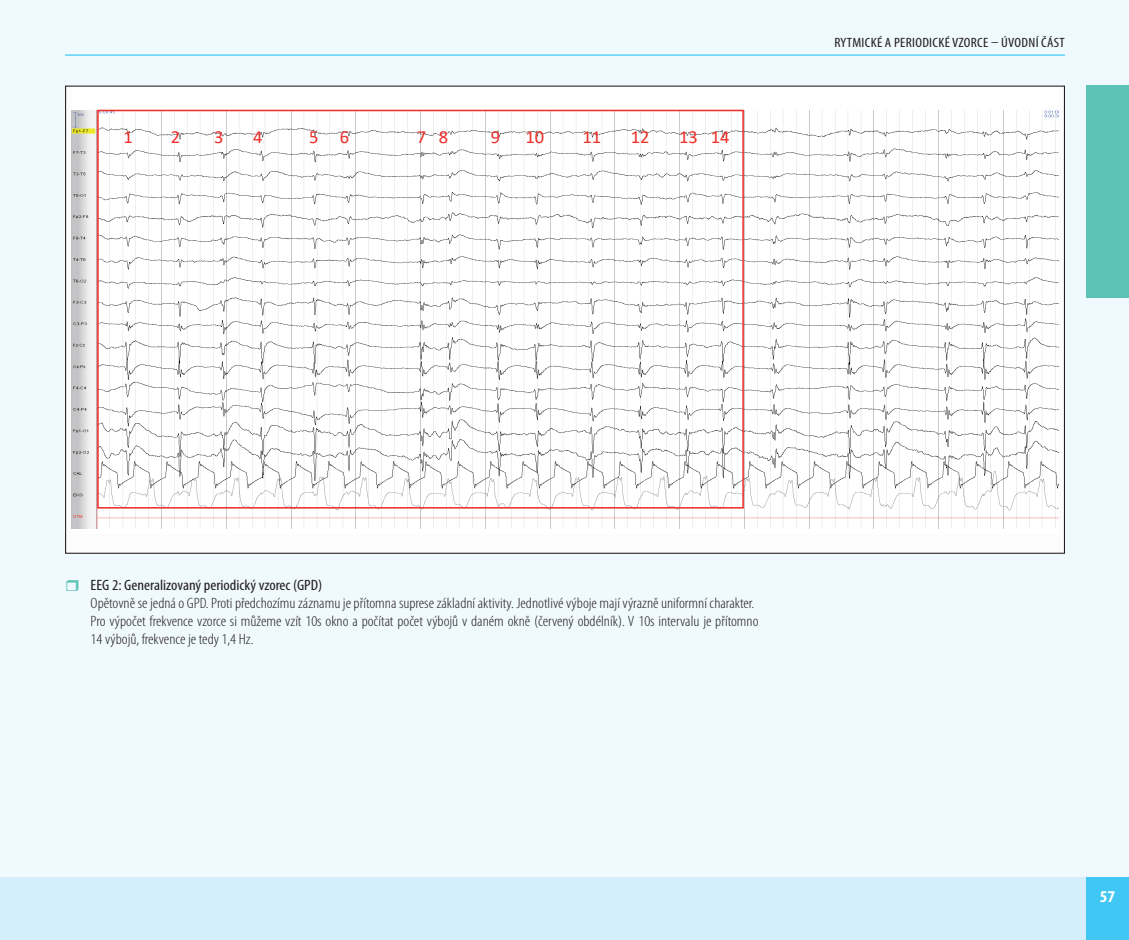
<style>
.page{position:relative;width:1129px;height:940px;background:#fff}
.page>*{position:absolute;margin:0;border:0;box-sizing:border-box;transform-origin:0 0}
.t1{font:18.45px "Calibri";color:#ee2f2a}
.t2{font:700 condensed 16.5px "Myriad Pro";color:#fff;scale:1.1 1}
.t3{font:300 condensed 15px/18px "Myriad Pro";color:#231f20;scale:1.1 1}
.t4{font:condensed 15px "Myriad Pro";color:#231f20;scale:1.1 1}
.t5{font:condensed 13.5px "Myriad Pro";letter-spacing:.02em;color:#231f20;scale:1.1 1}
</style>
<div class="page">
<div style="left:2px;top:0;width:1126px;height:939px;background:#f0f9fd"></div>
<div style="left:2px;top:876px;width:1126px;height:63px;background:#d4effb"></div>
<div style="left:1085px;top:876px;width:43px;height:63px;background:#40c7f4"></div>
<hr style="left:0;top:0;width:1px;height:939px;background:#f0f9fd">
<hr style="left:0;top:876px;width:1px;height:63px;background:#d4effb">
<hr style="left:65px;top:55px;width:999px;height:1px;background:#15c0f2">
<div style="left:1085px;top:85px;width:43px;height:213px;background:#5cc3b6"></div>
<div style="left:66px;top:86px;width:998px;height:467px;background:#fcfcfc"></div>
<img style="left:72px;top:110px;width:986px;height:418px">
<div style="left:97px;top:110px;width:646px;height:398px;border:2px solid #ee2f2a"></div>
<p class="t1" style="left:123px;top:124px;width:11px">1</p>
<p class="t1" style="left:171px;top:124px;width:11px">2</p>
<p class="t1" style="left:214px;top:124px;width:11px">3</p>
<p class="t1" style="left:253px;top:124px;width:11px">4</p>
<p class="t1" style="left:309px;top:124px;width:41px">5 6</p>
<p class="t1" style="left:417px;top:124px;width:33px">7 8</p>
<p class="t1" style="left:490px;top:124px;width:11px">9</p>
<p class="t1" style="left:525px;top:124px;width:20px">10</p>
<p class="t1" style="left:582px;top:124px;width:20px">11</p>
<p class="t1" style="left:630px;top:124px;width:20px">12</p>
<p class="t1" style="left:679px;top:124px;width:52px">13 14</p>
<p class="t5" style="left:834px;top:35px;width:211px">Rytmické a periodické vzorce – úvodní část</p>
<p class="t4" style="left:91px;top:577px;width:212px">EEG 2: Generalizovaný periodický vzorec (GPD)</p>
<p class="t3" style="left:91px;top:594px;width:608px">Opětovně se jedná o GPD. Proti předchozímu záznamu je přítomna suprese základní aktivity. Jednotlivé výboje mají výrazně uniformní charakter.<br>Pro výpočet frekvence vzorce si můžeme vzít 10s okno a počítat počet výbojů v daném okně (červený obdélník). V 10s intervalu je přítomno<br>14 výbojů, frekvence je tedy 1,4 Hz.</p>
<p class="t2" style="left:1099px;top:885px;width:16px">57</p>
</div>
